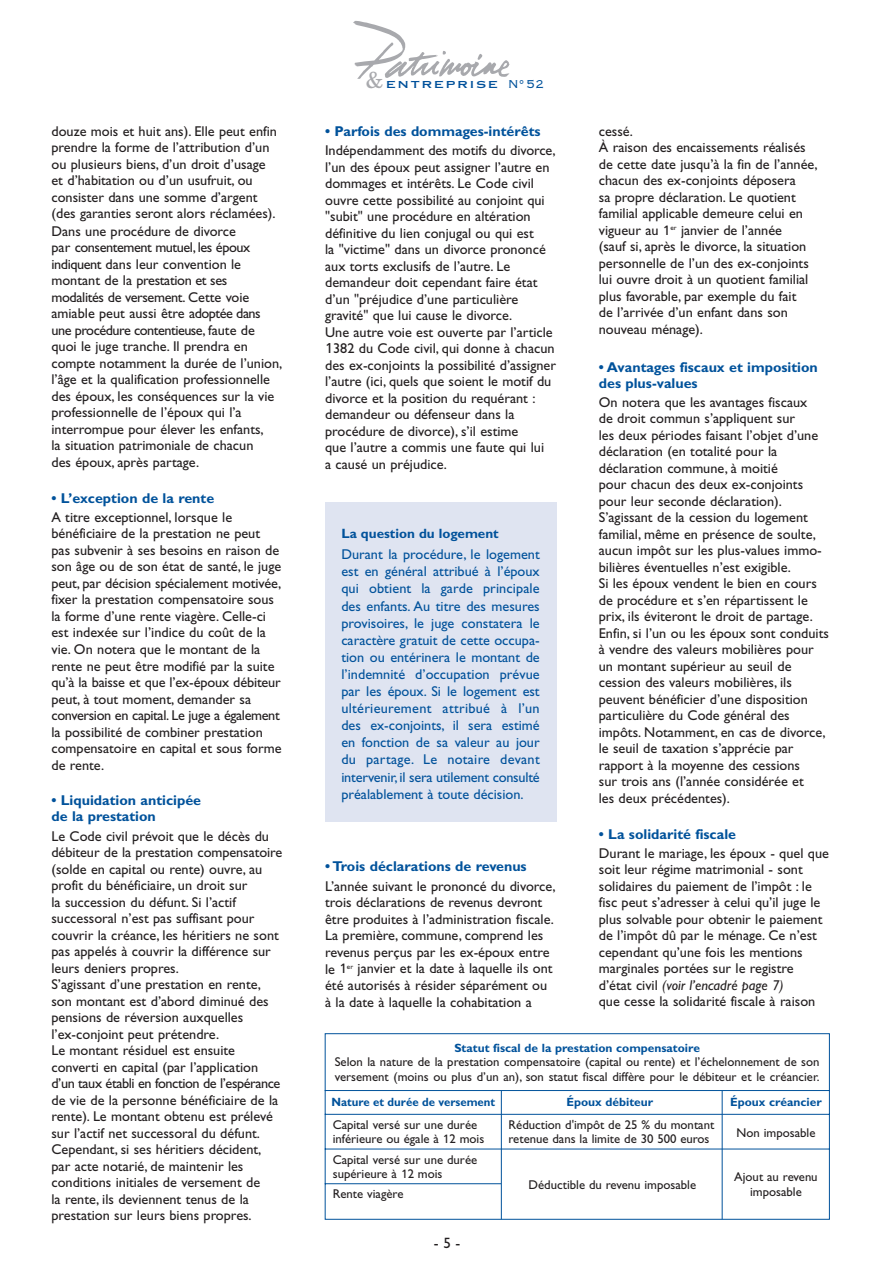
<style>
.page{position:relative;width:893px;height:1262px;background:#fff}
.page>*{position:absolute;margin:0;border:0;box-sizing:border-box;transform-origin:0 0}
.t1{font:22.2px "New Century Schlbk";color:#a8a9ad}
.t2{font:15px "Gill Sans";color:#231f20}
.t3{font:14.25px/16.5px "Gill Sans";color:#231f20}
.t4{font:14.25px/17.1px "Gill Sans";color:#01529b;text-align:justify}
.t5{font:700 14.25px/16.5px "Gill Sans";color:#01529b}
.t6{font:700 13.5px "Gill Sans";color:#01529b}
.t7{font:12.75px/14.2px "Gill Sans";color:#231f20}
.t8{font:700 12px "Gill Sans";color:#01529b}
.t9{font:700 12px "Gill Sans";color:#01529b;scale:.95 1}
.t10{font:9.6px "Copperplate Thirty One AB";letter-spacing:.18em;color:#01519b;scale:1.2 1}
.s1{font-family:"Copperplate Thirty Two BC";font-size:15px;color:#01529b}
.s2{font-family:"Frutiger"}
.s3{font-family:"Frutiger";font-size:13.5px}
.s4{font-style:italic}
.s5{font-family:"Frutiger";font-size:12px}
</style>
<div class="page">
<svg style="left:353px;top:21px;width:156px;height:58px"></svg>
<div style="left:325px;top:502px;width:232px;height:320px;background:#dfe4f1"></div>
<svg style="left:324px;top:1033px;width:506px;height:187px"></svg>
<hr style="left:501px;top:1090px;width:1px;height:129px;background:#01529b">
<hr style="left:721px;top:1090px;width:1px;height:129px;background:#01529b">
<p class="t3" style="left:51px;top:124px;width:232px">douze mois et huit ans). Elle peut enfin prendre la forme de l’attribution d’un ou plusieurs biens, d’un droit d’usage<br>et d’habitation ou d’un usufruit, ou consister dans une somme d’argent (des garanties seront alors réclamées).<br>Dans une procédure de divorce<br>par consentement mutuel, les époux indiquent dans leur convention le montant de la prestation et ses modalités de versement. Cette voie amiable peut aussi être adoptée dans une procédure contentieuse, faute de quoi le juge tranche. Il prendra en compte notamment la durée de l’union, l’âge et la qualification professionnelle des époux, les conséquences sur la vie professionnelle de l’époux qui l’a interrompue pour élever les enfants,<br>la situation patrimoniale de chacun<br>des époux, après partage.</p>
<p class="t5" style="left:51px;top:492px;width:164px">• L’exception de la rente</p>
<p class="t3" style="left:51px;top:510px;width:231px">A titre exceptionnel, lorsque le bénéficiaire de la prestation ne peut pas subvenir à ses besoins en raison de son âge ou de son état de santé, le juge peut, par décision spécialement motivée, fixer la prestation compensatoire sous la forme d’une rente viagère. Celle-ci est indexée sur l’indice du coût de la vie. On notera que le montant de la rente ne peut être modifié par la suite qu’à la baisse et que l’ex-époux débiteur peut, à tout moment, demander sa conversion en capital. Le juge a également la possibilité de combiner prestation compensatoire en capital et sous forme de rente.</p>
<p class="t5" style="left:51px;top:793px;width:151px">• Liquidation anticipée de la prestation</p>
<p class="t3" style="left:51px;top:829px;width:232px">Le Code civil prévoit que le décès du débiteur de la prestation compensatoire (solde en capital ou rente) ouvre, au profit du bénéficiaire, un droit sur<br>la succession du défunt. Si l’actif successoral n’est pas suffisant pour couvrir la créance, les héritiers ne sont pas appelés à couvrir la différence sur leurs deniers propres.<br>S’agissant d’une prestation en rente, son montant est d’abord diminué des pensions de réversion auxquelles l’ex-conjoint peut prétendre.<br>Le montant résiduel est ensuite converti en capital (par l’application d’un taux établi en fonction de l’espérance de vie de la personne bénéficiaire de la rente). Le montant obtenu est prélevé sur l’actif net successoral du défunt.<br>Cependant, si ses héritiers décident, par acte notarié, de maintenir les conditions initiales de versement de<br>la rente, ils deviennent tenus de la prestation sur leurs biens propres.</p>
<h1 class="t1" style="left:365px;top:71px;width:20px">&amp;</h1>
<p class="t10" style="left:386px;top:79px;width:133px">ENTREPRISE <span class="s1">N°52</span></p>
<p class="t5" style="left:325px;top:124px;width:217px">• Parfois des dommages-intérêts</p>
<p class="t3" style="left:325px;top:144px;width:232px">Indépendamment des motifs du divorce, l’un des époux peut assigner l’autre en dommages et intérêts. Le Code civil ouvre cette possibilité au conjoint qui "subit" une procédure en altération définitive du lien conjugal ou qui est<br>la "victime" dans un divorce prononcé aux torts exclusifs de l’autre. Le demandeur doit cependant faire état d’un "préjudice d’une particulière gravité" que lui cause le divorce.<br>Une autre voie est ouverte par l’article <span class="s2">1</span>382 du Code civil, qui donne à chacun des ex-conjoints la possibilité d’assigner l’autre (ici, quels que soient le motif du divorce et la position du requérant : demandeur ou défenseur dans la procédure de divorce), s’il estime<br>que l’autre a commis une faute qui lui<br>a causé un préjudice.</p>
<p class="t6" style="left:341px;top:528px;width:159px">La question du logement</p>
<p class="t4" style="left:341px;top:547px;width:200px">Durant la procédure, le logement est en général attribué à l’époux qui obtient la garde principale des enfants. Au titre des mesures provisoires, le juge constatera le caractère gratuit de cette occupa&shy;tion ou entérinera le montant de l’indemnité d’occupation prévue par les époux. Si le logement est ultérieurement attribué à l’un des ex-conjoints, il sera estimé en fonction de sa valeur au jour du partage. Le notaire devant intervenir, il sera utilement consulté préalablement à toute décision.</p>
<p class="t5" style="left:325px;top:860px;width:203px">• Trois déclarations de revenus</p>
<p class="t3" style="left:325px;top:879px;width:232px">L’année suivant le prononcé du divorce, trois déclarations de revenus devront être produites à l’administration fiscale.<br>La première, commune, comprend les revenus perçus par les ex-époux entre le <span class="s3">1</span><sup>er</sup> janvier et la date à laquelle ils ont été autorisés à résider séparément ou à la date à laquelle la cohabitation a</p>
<p class="t3" style="left:599px;top:124px;width:220px">cessé.<br>À raison des encaissements réalisés de cette date jusqu’à la fin de l’année, chacun des ex-conjoints déposera<br>sa propre déclaration. Le quotient familial applicable demeure celui en vigueur au <span class="s3">1</span><sup>er</sup> janvier de l’année<br>(sauf si, après le divorce, la situation personnelle de l’un des ex-conjoints lui ouvre droit à un quotient familial plus favorable, par exemple du fait<br>de l’arrivée d’un enfant dans son nouveau ménage).</p>
<p class="t5" style="left:599px;top:360px;width:220px">• Avantages fiscaux et imposition des plus-values</p>
<p class="t3" style="left:599px;top:395px;width:231px">On notera que les avantages fiscaux<br>de droit commun s’appliquent sur<br>les deux périodes faisant l’objet d’une déclaration (en totalité pour la déclaration commune, à moitié<br>pour chacun des deux ex-conjoints pour leur seconde déclaration).<br>S’agissant de la cession du logement familial, même en présence de soulte, aucun impôt sur les plus-values immo&shy;bilières éventuelles n’est exigible.<br>Si les époux vendent le bien en cours de procédure et s’en répartissent le prix, ils éviteront le droit de partage.<br>Enfin, si l’un ou les époux sont conduits à vendre des valeurs mobilières pour un montant supérieur au seuil de cession des valeurs mobilières, ils peuvent bénéficier d’une disposition particulière du Code général des impôts. Notamment, en cas de divorce, le seuil de taxation s’apprécie par rapport à la moyenne des cessions<br>sur trois ans (l’année considérée et<br>les deux précédentes).</p>
<p class="t5" style="left:599px;top:827px;width:139px">• La solidarité fiscale</p>
<p class="t3" style="left:599px;top:846px;width:231px">Durant le mariage, les époux - quel que soit leur régime matrimonial - sont solidaires du paiement de l’impôt : le fisc peut s’adresser à celui qu’il juge le plus solvable pour obtenir le paiement de l’impôt dû par le ménage. Ce n’est cependant qu’une fois les mentions marginales portées sur le registre d’état civil <span class="s4">(voir l’encadré page 7)<br></span>que cesse la solidarité fiscale à raison</p>
<p class="t8" style="left:454px;top:1043px;width:247px">Statut fiscal de la prestation compensatoire</p>
<p class="t7" style="left:335px;top:1056px;width:486px">Selon la nature de la prestation compensatoire (capital ou rente) et l’échelonnement de son versement (moins ou plus d’un an), son statut fiscal diffère pour le débiteur et le créancier.</p>
<p class="t9" style="left:331px;top:1098px;width:174px">Nature et durée de versement</p>
<p class="t8" style="left:566px;top:1098px;width:88px">Époux débiteur</p>
<p class="t8" style="left:730px;top:1098px;width:93px">Époux créancier</p>
<p class="t7" style="left:333px;top:1119px;width:153px">Capital versé sur une durée inférieure ou égale à <span class="s5">1</span>2 mois</p>
<p class="t7" style="left:508px;top:1119px;width:207px">Réduction d'impôt de 25 % du montant retenue dans la limite de 30 500 euros</p>
<p class="t7" style="left:736px;top:1126px;width:80px">Non imposable</p>
<p class="t7" style="left:734px;top:1171px;width:85px;text-align:center">Ajout au revenu imposable</p>
<p class="t7" style="left:333px;top:1153px;width:146px">Capital versé sur une durée supérieure à <span class="s5">1</span>2 mois</p>
<p class="t7" style="left:333px;top:1188px;width:72px">Rente viagère</p>
<p class="t2" style="left:434px;top:1237px;width:28px">- 5 -</p>
<p class="t7" style="left:528px;top:1178px;width:169px">Déductible du revenu imposable</p>
</div>
